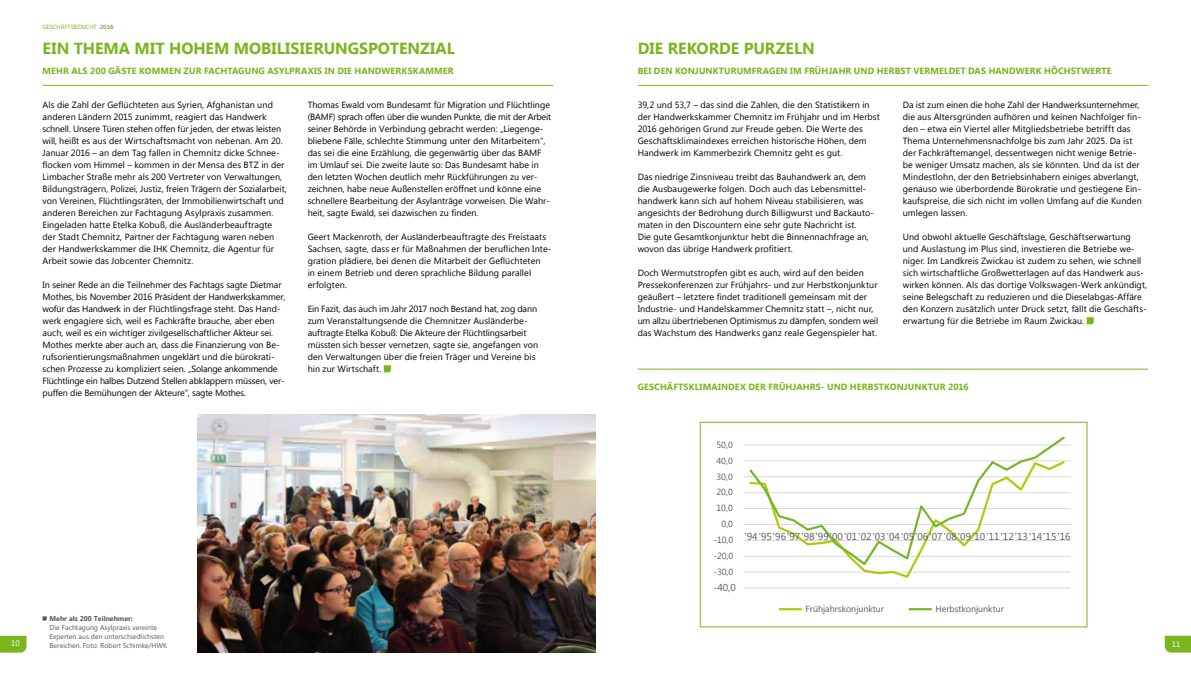
<style>
.page{position:relative;width:1191px;height:681px;background:#fff}
.page>*{position:absolute;margin:0;border:0;box-sizing:border-box;transform-origin:0 0}
.t1{font:700 16px "Lao UI";color:#7ab51d}
.t2{font:10px "Lao UI";color:#595959}
.t3{font:9px/12px "Lao UI";letter-spacing:.005em;color:#000}
.t4{font:700 9px "Lao UI";letter-spacing:.005em;color:#7ab51d}
.t5{font:8.9px "Lao UI";color:#595959}
.t6{font:8px "Lao UI";color:#fff}
.t7{font:7px/9px "Lao UI";color:#58585a}
.t8{font:700 7px "Lao UI";color:#58585a}
.t9{font:6px "Lao UI";color:#7ab51d}
.s1{font-weight:700;color:#9c9e9f}
.s2{font-weight:700}
</style>
<div class="page">
<svg style="left:384px;top:365px;width:7px;height:7px"></svg>
<svg style="left:1086px;top:317px;width:7px;height:7px"></svg>
<hr style="left:43px;top:85px;width:510px;height:1px;background:#7ab51d">
<hr style="left:638px;top:85px;width:510px;height:1px;background:#7ab51d">
<svg style="left:43px;top:616px;width:4px;height:4px"></svg>
<img style="left:197px;top:414px;width:398px;height:238px">
<hr style="left:637px;top:369px;width:511px;height:1px;background:#7ab51d">
<hr style="left:743px;top:587px;width:327px;height:1px;background:#d9d9d9">
<hr style="left:743px;top:571px;width:327px;height:1px;background:#d9d9d9">
<hr style="left:743px;top:555px;width:327px;height:1px;background:#d9d9d9">
<hr style="left:743px;top:539px;width:327px;height:1px;background:#d9d9d9">
<hr style="left:743px;top:508px;width:327px;height:1px;background:#d9d9d9">
<hr style="left:743px;top:492px;width:327px;height:1px;background:#d9d9d9">
<hr style="left:743px;top:476px;width:327px;height:1px;background:#d9d9d9">
<hr style="left:743px;top:460px;width:327px;height:1px;background:#d9d9d9">
<hr style="left:743px;top:444px;width:327px;height:1px;background:#d9d9d9">
<hr style="left:743px;top:524px;width:327px;height:1px;background:#d9d9d9">
<svg style="left:748px;top:567px;width:318px;height:11px"></svg>
<svg style="left:747px;top:436px;width:319px;height:131px"></svg>
<hr style="left:779px;top:607px;width:22px;height:3px;background:#afca0a">
<hr style="left:909px;top:607px;width:22px;height:3px;background:#76b72a">
<div style="left:700px;top:422px;width:387px;height:204px;border:1px solid #7ab51d"></div>
<svg style="left:1164px;top:635px;width:27px;height:17px"></svg>
<svg style="left:0;top:635px;width:27px;height:17px"></svg>
<p class="t9" style="left:43px;top:23px;width:73px">GESCHÄFTSBERICHT <span class="s1">20</span><span class="s2">16</span></p>
<h1 class="t1" style="left:43px;top:38px;width:414px">EIN THEMA MIT HOHEM MOBILISIERUNGSPOTENZIAL</h1>
<p class="t4" style="left:43px;top:65px;width:412px">MEHR ALS 200 GÄSTE KOMMEN ZUR FACHTAGUNG ASYLPRAXIS IN DIE HANDWERKSKAMMER</p>
<p class="t3" style="left:43px;top:98px;width:246px">Als die Zahl der Geflüchteten aus Syrien, Afghanistan und anderen Ländern 2015 zunimmt, reagiert das Handwerk schnell. Unsere Türen stehen offen für jeden, der etwas leisten will, heißt es aus der Wirtschaftsmacht von nebenan. Am 20.<br>Januar 2016 – an dem Tag fallen in Chemnitz dicke Schnee&shy;flocken vom Himmel – kommen in der Mensa des BTZ in der Limbacher Straße mehr als 200 Vertreter von Verwaltungen, Bildungsträgern, Polizei, Justiz, freien Trägern der Sozialarbeit, von Vereinen, Flüchtlingsräten, der Immobilienwirtschaft und anderen Bereichen zur Fachtagung Asylpraxis zusammen.<br>Eingeladen hatte Etelka Kobuß, die Ausländerbeauftragte der Stadt Chemnitz, Partner der Fachtagung waren neben der Handwerkskammer die IHK Chemnitz, die Agentur für Arbeit sowie das Jobcenter Chemnitz.</p>
<p class="t3" style="left:43px;top:278px;width:244px">In seiner Rede an die Teilnehmer des Fachtags sagte Dietmar Mothes, bis November 2016 Präsident der Handwerkskammer, wofür das Handwerk in der Flüchtlingsfrage steht. Das Hand&shy;werk engagiere sich, weil es Fachkräfte brauche, aber eben auch, weil es ein wichtiger zivilgesellschaftlicher Akteur sei.<br>Mothes merkte aber auch an, dass die Finanzierung von Be&shy;rufsorientierungsmaßnahmen ungeklärt und die bürokrati&shy;schen Prozesse zu kompliziert seien. „Solange ankommende Flüchtlinge ein halbes Dutzend Stellen abklappern müssen, ver&shy;puffen die Bemühungen der Akteure“, sagte Mothes.</p>
<p class="t3" style="left:308px;top:98px;width:245px">Thomas Ewald vom Bundesamt für Migration und Flüchtlinge (BAMF) sprach offen über die wunden Punkte, die mit der Arbeit seiner Behörde in Verbindung gebracht werden: „Liegenge&shy;bliebene Fälle, schlechte Stimmung unter den Mitarbeitern“, das sei die eine Erzählung, die gegenwärtig über das BAMF im Umlauf sei. Die zweite laute so: Das Bundesamt habe in den letzten Wochen deutlich mehr Rückführungen zu ver&shy;zeichnen, habe neue Außenstellen eröffnet und könne eine schnellere Bearbeitung der Asylanträge vorweisen. Die Wahr&shy;heit, sagte Ewald, sei dazwischen zu finden.</p>
<p class="t3" style="left:308px;top:230px;width:245px">Geert Mackenroth, der Ausländerbeauftragte des Freistaats Sachsen, sagte, dass er für Maßnahmen der beruflichen Inte&shy;gration plädiere, bei denen die Mitarbeit der Geflüchteten<br>in einem Betrieb und deren sprachliche Bildung parallel erfolgten.</p>
<p class="t3" style="left:308px;top:302px;width:232px">Ein Fazit, das auch im Jahr 2017 noch Bestand hat, zog dann zum Veranstaltungsende die Chemnitzer Ausländerbe&shy;auftragte Etelka Kobuß: Die Akteure der Flüchtlingsarbeit müssten sich besser vernetzen, sagte sie, angefangen von den Verwaltungen über die freien Träger und Vereine bis hin zur Wirtschaft.</p>
<h1 class="t1" style="left:637px;top:38px;width:179px">DIE REKORDE PURZELN</h1>
<p class="t4" style="left:637px;top:65px;width:475px">BEI DEN KONJUNKTURUMFRAGEN IM FRÜHJAHR UND HERBST VERMELDET DAS HANDWERK HÖCHSTWERTE</p>
<p class="t3" style="left:637px;top:98px;width:244px">39,2 und 53,7 – das sind die Zahlen, die den Statistikern in der Handwerkskammer Chemnitz im Frühjahr und im Herbst 2016 gehörigen Grund zur Freude geben. Die Werte des Geschäftsklimaindexes erreichen historische Höhen, dem Handwerk im Kammerbezirk Chemnitz geht es gut.</p>
<p class="t3" style="left:637px;top:170px;width:238px">Das niedrige Zinsniveau treibt das Bauhandwerk an, dem die Ausbaugewerke folgen. Doch auch das Lebensmittel&shy;handwerk kann sich auf hohem Niveau stabilisieren, was angesichts der Bedrohung durch Billigwurst und Backauto&shy;maten in den Discountern eine sehr gute Nachricht ist.<br>Die gute Gesamtkonjunktur hebt die Binnennachfrage an, wovon das übrige Handwerk profitiert.</p>
<p class="t3" style="left:637px;top:266px;width:242px">Doch Wermutstropfen gibt es auch, wird auf den beiden Pressekonferenzen zur Frühjahrs- und zur Herbstkonjunktur geäußert – letztere findet traditionell gemeinsam mit der Industrie- und Handelskammer Chemnitz statt –, nicht nur, um allzu übertriebenen Optimismus zu dämpfen, sondern weil das Wachstum des Handwerks ganz reale Gegenspieler hat.</p>
<p class="t3" style="left:902px;top:98px;width:241px">Da ist zum einen die hohe Zahl der Handwerksunternehmer, die aus Altersgründen aufhören und keinen Nachfolger fin&shy;den – etwa ein Viertel aller Mitgliedsbetriebe betrifft das Thema Unternehmensnachfolge bis zum Jahr 2025. Da ist der Fachkräftemangel, dessentwegen nicht wenige Betrie&shy;be weniger Umsatz machen, als sie könnten. Und da ist der Mindestlohn, der den Betriebsinhabern einiges abverlangt, genauso wie überbordende Bürokratie und gestiegene Ein&shy;kaufspreise, die sich nicht im vollen Umfang auf die Kunden umlegen lassen.</p>
<p class="t3" style="left:902px;top:230px;width:246px">Und obwohl aktuelle Geschäftslage, Geschäftserwartung und Auslastung im Plus sind, investieren die Betriebe we&shy;niger. Im Landkreis Zwickau ist zudem zu sehen, wie schnell sich wirtschaftliche Großwetterlagen auf das Handwerk aus&shy;wirken können. Als das dortige Volkswagen-Werk ankündigt, seine Belegschaft zu reduzieren und die Dieselabgas-Affäre den Konzern zusätzlich unter Druck setzt, fällt die Geschäfts&shy;erwartung für die Betriebe im Raum Zwickau.</p>
<p class="t4" style="left:637px;top:380px;width:332px">GESCHÄFTSKLIMAINDEX DER FRÜHJAHRS- UND HERBSTKONJUNKTUR 2016</p>
<p class="t5" style="left:716px;top:438px;width:18px">50,0</p>
<p class="t5" style="left:716px;top:454px;width:18px">40,0</p>
<p class="t5" style="left:716px;top:470px;width:18px">30,0</p>
<p class="t5" style="left:716px;top:486px;width:18px">20,0</p>
<p class="t5" style="left:716px;top:502px;width:18px">10,0</p>
<p class="t5" style="left:721px;top:518px;width:13px">0,0</p>
<p class="t5" style="left:713px;top:534px;width:21px">-10,0</p>
<p class="t5" style="left:713px;top:549px;width:21px">-20,0</p>
<p class="t5" style="left:713px;top:565px;width:21px">-30,0</p>
<p class="t2" style="left:713px;top:580px;width:24px">-40,0</p>
<p class="t2" style="left:744px;top:530px;width:328px">'94'95'96'97'98'99'00'01'02'03'04'05'06'07'08'09'10'11'12'13'14'15'16</p>
<p class="t5" style="left:805px;top:603px;width:80px">Frühjahrskonjunktur</p>
<p class="t5" style="left:935px;top:603px;width:70px">Herbstkonjunktur</p>
<p class="t8" style="left:50px;top:613px;width:85px">Mehr als 200 Teilnehmer:</p>
<p class="t7" style="left:50px;top:622px;width:119px">Die Fachtagung Asylpraxis vereinte<br>Experten aus den unterschiedlichsten<br>Bereichen. Foto: Robert Schimke/HWK</p>
<p class="t6" style="left:11px;top:637px;width:10px">10</p>
<p class="t6" style="left:1171px;top:638px;width:10px">11</p>
</div>
